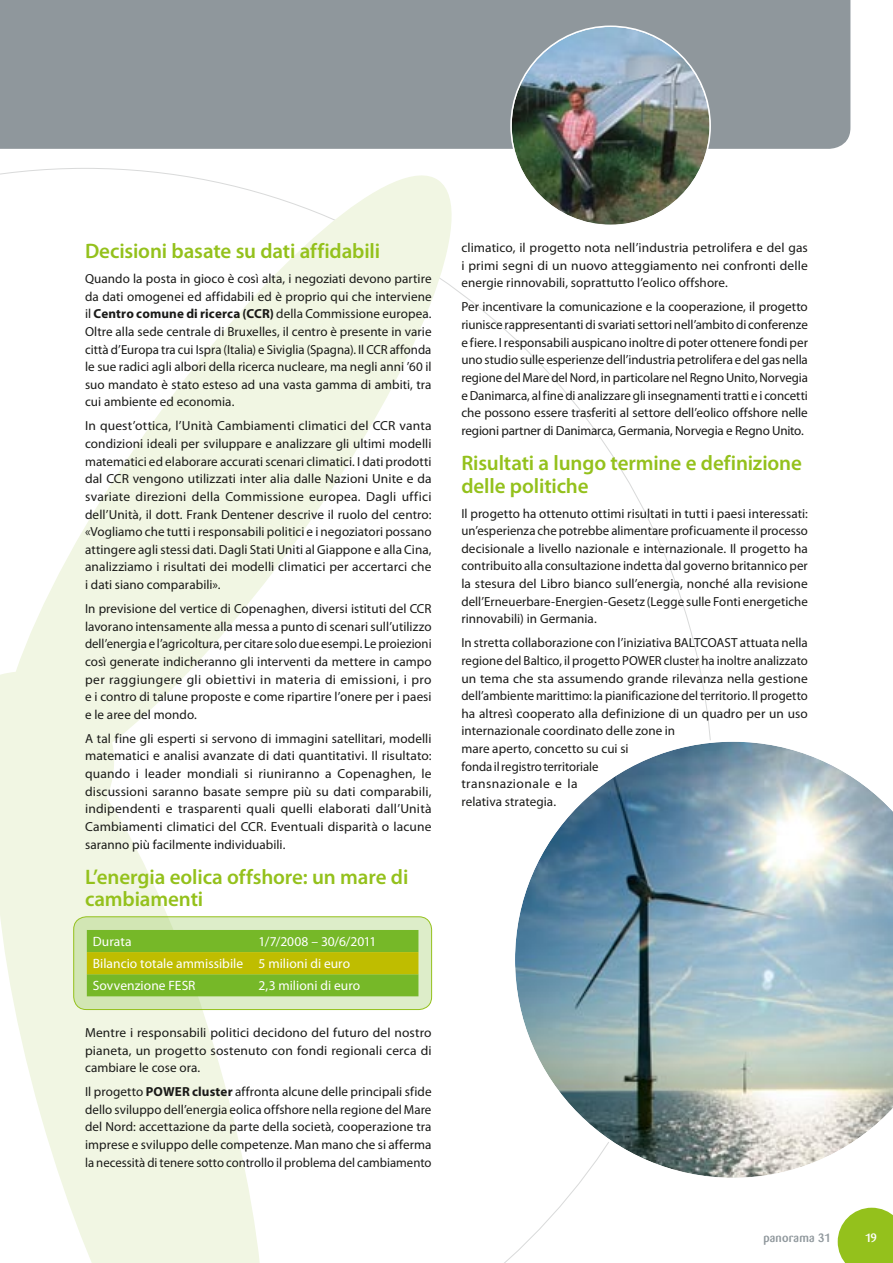
<style>
.page{position:relative;width:893px;height:1263px;background:#fff}
.page>*{position:absolute;margin:0;border:0;box-sizing:border-box;transform-origin:0 0}
.t1{font:600 21px/22.5px "Myriad Pro";letter-spacing:-.005em;color:#94c11c}
.t2{font:13.5px/22.2px "Myriad Pro";color:#fff}
.t3{font:13.2px/17.7px "Myriad Pro";letter-spacing:.005em;color:#1a1a18;text-align:justify}
.t4{font:500 12px "Barmeno";letter-spacing:.02em;color:#8f979c}
.t5{font:500 12px "Barmeno";color:#fff}
.s1{font-weight:700}
</style>
<div class="page">
<div style="left:0;top:0;width:850px;height:149px;background:#8f979c"></div>
<svg style="left:838px;top:1208px;width:55px;height:55px;background:#9fc734"></svg>
<svg style="left:0;top:168px;width:480px;height:1095px"></svg>
<div style="left:74px;top:917px;width:358px;height:92px;background:linear-gradient(to right,#d2e6b5,#e0efce);border-radius:13px"></div>
<svg style="left:87px;top:930px;width:331px;height:66px;background:#8eb91b"></svg>
<div style="left:73px;top:916px;width:359px;height:94px;border:1px solid #94c11c;border-radius:13px"></div>
<img style="left:515px;top:739px;width:378px;height:441px">
<img style="left:511px;top:26px;width:199px;height:199px;border-radius:100px">
<h1 class="t1" style="left:85px;top:240px;width:297px">Decisioni basate su dati affidabili</h1>
<p class="t3" style="left:85px;top:270px;width:348px">Quando la posta in gioco è così alta, i negoziati devono partire da dati omogenei ed affidabili ed è proprio qui che interviene il <span class="s1">Centro comune di ricerca (CCR)</span> della Commissione europea.<br>Oltre alla sede centrale di Bruxelles, il centro è presente in varie città d’Europa tra cui Ispra (Italia) e Siviglia (Spagna). Il CCR affonda le sue radici agli albori della ricerca nucleare, ma negli anni ’60 il suo mandato è stato esteso ad una vasta gamma di ambiti, tra cui ambiente ed economia.</p>
<p class="t3" style="left:85px;top:417px;width:348px">In quest’ottica, l’Unità Cambiamenti climatici del CCR vanta condizioni ideali per sviluppare e analizzare gli ultimi modelli matematici ed elaborare accurati scenari climatici. I dati prodotti dal CCR vengono utilizzati inter alia dalle Nazioni Unite e da svariate direzioni della Commissione europea. Dagli uffici dell’Unità, il dott. Frank Dentener descrive il ruolo del centro: «Vogliamo che tutti i responsabili politici e i negoziatori possano attingere agli stessi dati. Dagli Stati Uniti al Giappone e alla Cina, analizziamo i risultati dei modelli climatici per accertarci che i dati siano comparabili».</p>
<p class="t3" style="left:85px;top:600px;width:348px">In previsione del vertice di Copenaghen, diversi istituti del CCR lavorano intensamente alla messa a punto di scenari sull’utilizzo dell’energia e l’agricoltura, per citare solo due esempi. Le proiezioni così generate indicheranno gli interventi da mettere in campo per raggiungere gli obiettivi in materia di emissioni, i pro e i contro di talune proposte e come ripartire l’onere per i paesi e le aree del mondo.</p>
<p class="t3" style="left:85px;top:730px;width:348px">A tal fine gli esperti si servono di immagini satellitari, modelli matematici e analisi avanzate di dati quantitativi. Il risultato: quando i leader mondiali si riuniranno a Copenaghen, le discussioni saranno basate sempre più su dati comparabili, indipendenti e trasparenti quali quelli elaborati dall’Unità Cambiamenti climatici del CCR. Eventuali disparità o lacune saranno più facilmente individuabili.</p>
<h1 class="t1" style="left:85px;top:866px;width:325px">L’energia eolica offshore: un mare di cambiamenti</h1>
<p class="t2" style="left:93px;top:931px;width:285px;text-indent:166px">1/7/2008 – 30/6/2011<br>Bilancio totale ammissibile 5 milioni di euro<br>Sovvenzione FESR</p>
<p class="t2" style="left:93px;top:931px;width:40px">Durata</p>
<p class="t2" style="left:259px;top:975px;width:103px">2,3 milioni di euro</p>
<p class="t3" style="left:85px;top:1024px;width:348px">Mentre i responsabili politici decidono del futuro del nostro pianeta, un progetto sostenuto con fondi regionali cerca di cambiare le cose ora.</p>
<p class="t3" style="left:85px;top:1083px;width:348px">Il progetto <span class="s1">POWER cluster</span> affronta alcune delle principali sfide dello sviluppo dell’energia eolica offshore nella regione del Mare del Nord: accettazione da parte della società, cooperazione tra imprese e sviluppo delle competenze. Man mano che si afferma la necessità di tenere sotto controllo il problema del cambiamento</p>
<p class="t3" style="left:461px;top:239px;width:348px">climatico, il progetto nota nell’industria petrolifera e del gas i primi segni di un nuovo atteggiamento nei confronti delle energie rinnovabili, soprattutto l’eolico offshore.</p>
<p class="t3" style="left:461px;top:298px;width:348px">Per incentivare la comunicazione e la cooperazione, il progetto riunisce rappresentanti di svariati settori nell’ambito di conferenze e fiere. I responsabili auspicano inoltre di poter ottenere fondi per uno studio sulle esperienze dell’industria petrolifera e del gas nella regione del Mare del Nord, in particolare nel Regno Unito, Norvegia e Danimarca, al fine di analizzare gli insegnamenti tratti e i concetti che possono essere trasferiti al settore dell’eolico offshore nelle regioni partner di Danimarca, Germania, Norvegia e Regno Unito.</p>
<h1 class="t1" style="left:461px;top:452px;width:342px">Risultati a lungo termine e definizione delle politiche</h1>
<p class="t3" style="left:461px;top:504px;width:348px">Il progetto ha ottenuto ottimi risultati in tutti i paesi interessati: un’esperienza che potrebbe alimentare proficuamente il processo decisionale a livello nazionale e internazionale. Il progetto ha contribuito alla consultazione indetta dal governo britannico per la stesura del Libro bianco sull’energia, nonché alla revisione dell’Erneuerbare-Energien-Gesetz (Legge sulle Fonti energetiche rinnovabili) in Germania.</p>
<p class="t3" style="left:461px;top:634px;width:348px;text-align:left">In stretta collaborazione con l’iniziativa BALTCOAST attuata nella regione del Baltico, il progetto POWER cluster ha inoltre analizzato un tema che sta assumendo grande rilevanza nella gestione dell’ambiente marittimo: la pianificazione del territorio. Il progetto ha altresì cooperato alla definizione di un quadro per un uso internazionale coordinato delle zone in<br>mare aperto, concetto su cui si<br>fonda il registro territoriale<br>transnazionale e la<br>relativa strategia.</p>
<p class="t4" style="left:763px;top:1230px;width:69px">panorama 31</p>
<p class="t5" style="left:865px;top:1231px;width:14px">19</p>
</div>
